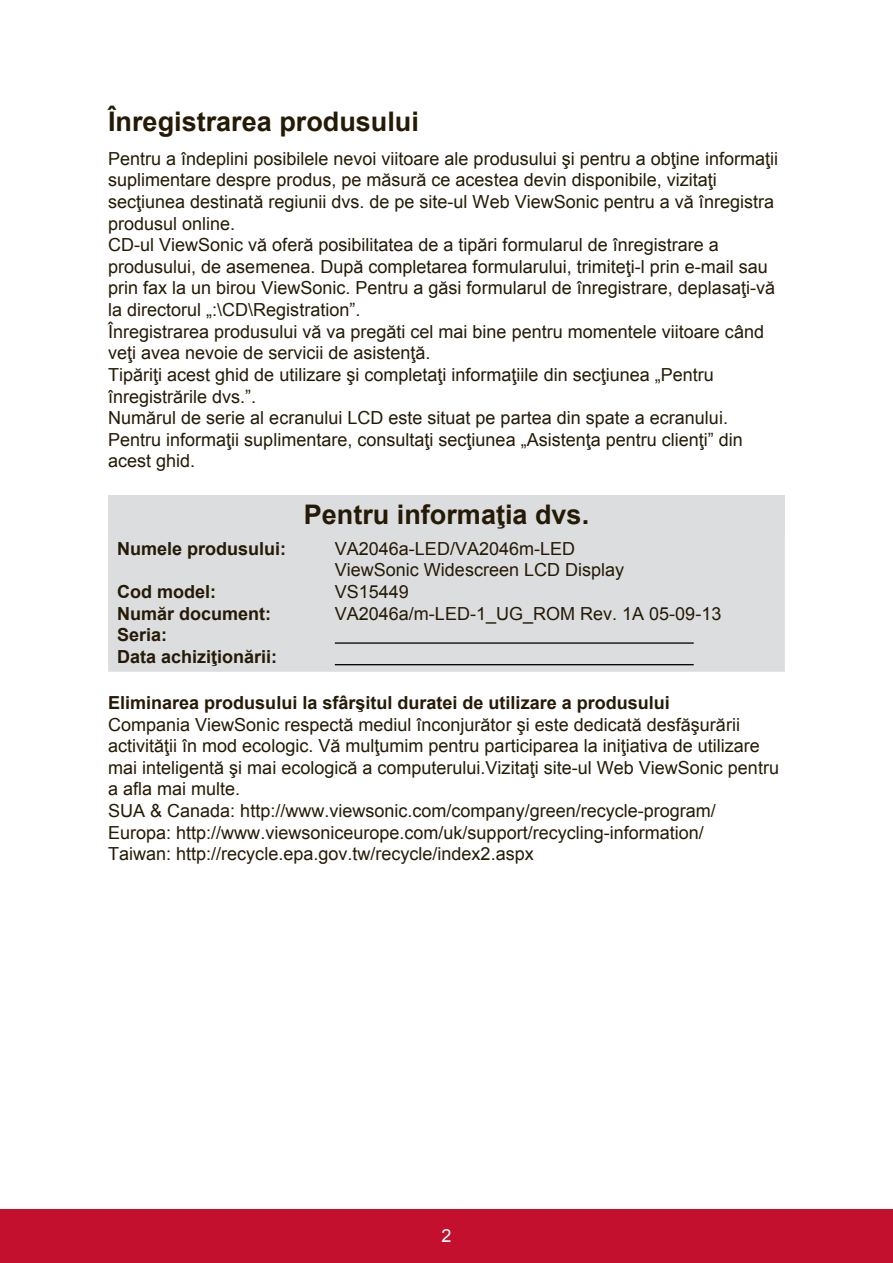
<style>
.page{position:relative;width:893px;height:1263px;background:#fff}
.page>*{position:absolute;margin:0;border:0;box-sizing:border-box;transform-origin:0 0}
.t1{font:700 27px "Arial";color:#251a05}
.t2{font:18px/21.6px "Arial";color:#251a05}
.t3{font:700 18px/21.6px "Arial";color:#251a05}
.t4{font:18px "Arial";color:#fff}
</style>
<div class="page">
<div style="left:0;top:1210px;width:892px;height:53px;background:#c3102f"></div>
<div style="left:108px;top:495px;width:676px;height:37px;background:#dcdddf"></div>
<div style="left:108px;top:532px;width:676px;height:140px;background:#dcdddf"></div>
<hr style="left:334px;top:642px;width:359px;height:1px;background:#040503">
<hr style="left:334px;top:664px;width:359px;height:1px;background:#040503">
<h1 class="t1" style="left:108px;top:104px;width:312px">Înregistrarea produsului</h1>
<p class="t2" style="left:108px;top:148px;width:671px">Pentru a îndeplini posibilele nevoi viitoare ale produsului şi pentru a obţine informaţii suplimentare despre produs, pe măsură ce acestea devin disponibile, vizitaţi secţiunea destinată regiunii dvs. de pe site-ul Web ViewSonic pentru a vă înregistra produsul online.<br>CD-ul ViewSonic vă oferă posibilitatea de a tipări formularul de înregistrare a produsului, de asemenea. După completarea formularului, trimiteţi-l prin e-mail sau prin fax la un birou ViewSonic. Pentru a găsi formularul de înregistrare, deplasaţi-vă la directorul „:\CD\Registration”.<br>Înregistrarea produsului vă va pregăti cel mai bine pentru momentele viitoare când veţi avea nevoie de servicii de asistenţă.<br>Tipăriţi acest ghid de utilizare şi completaţi informaţiile din secţiunea „Pentru înregistrările dvs.”.<br>Numărul de serie al ecranului LCD este situat pe partea din spate a ecranului.<br>Pentru informaţii suplimentare, consultaţi secţiunea „Asistenţa pentru clienţi” din acest ghid.</p>
<h1 class="t1" style="left:304px;top:496px;width:287px">Pentru informaţia dvs.</h1>
<p class="t3" style="left:117px;top:538px;width:171px">Numele produsului:</p>
<p class="t3" style="left:117px;top:581px;width:162px">Cod model:<br>Număr document:<br>Seria:<br>Data achiziţionării:</p>
<p class="t2" style="left:334px;top:538px;width:388px">VA2046a-LED/VA2046m-LED<br>ViewSonic Widescreen LCD Display<br>VS15449<br>VA2046a/m-LED-1_UG_ROM Rev. 1A 05-09-13</p>
<p class="t3" style="left:108px;top:692px;width:563px">Eliminarea produsului la sfârşitul duratei de utilizare a produsului</p>
<p class="t2" style="left:108px;top:713px;width:672px">Compania ViewSonic respectă mediul înconjurător şi este dedicată desfăşurării activităţii în mod ecologic. Vă mulţumim pentru participarea la iniţiativa de utilizare mai inteligentă şi mai ecologică a computerului.Vizitaţi site-ul Web ViewSonic pentru a afla mai multe.<br>SUA &amp; Canada: http://www.viewsonic.com/company/green/recycle-program/ Europa: http://www.viewsoniceurope.com/uk/support/recycling-information/<br>Taiwan: http://recycle.epa.gov.tw/recycle/index2.aspx</p>
<p class="t4" style="left:441px;top:1223px;width:12px">2</p>
</div>
